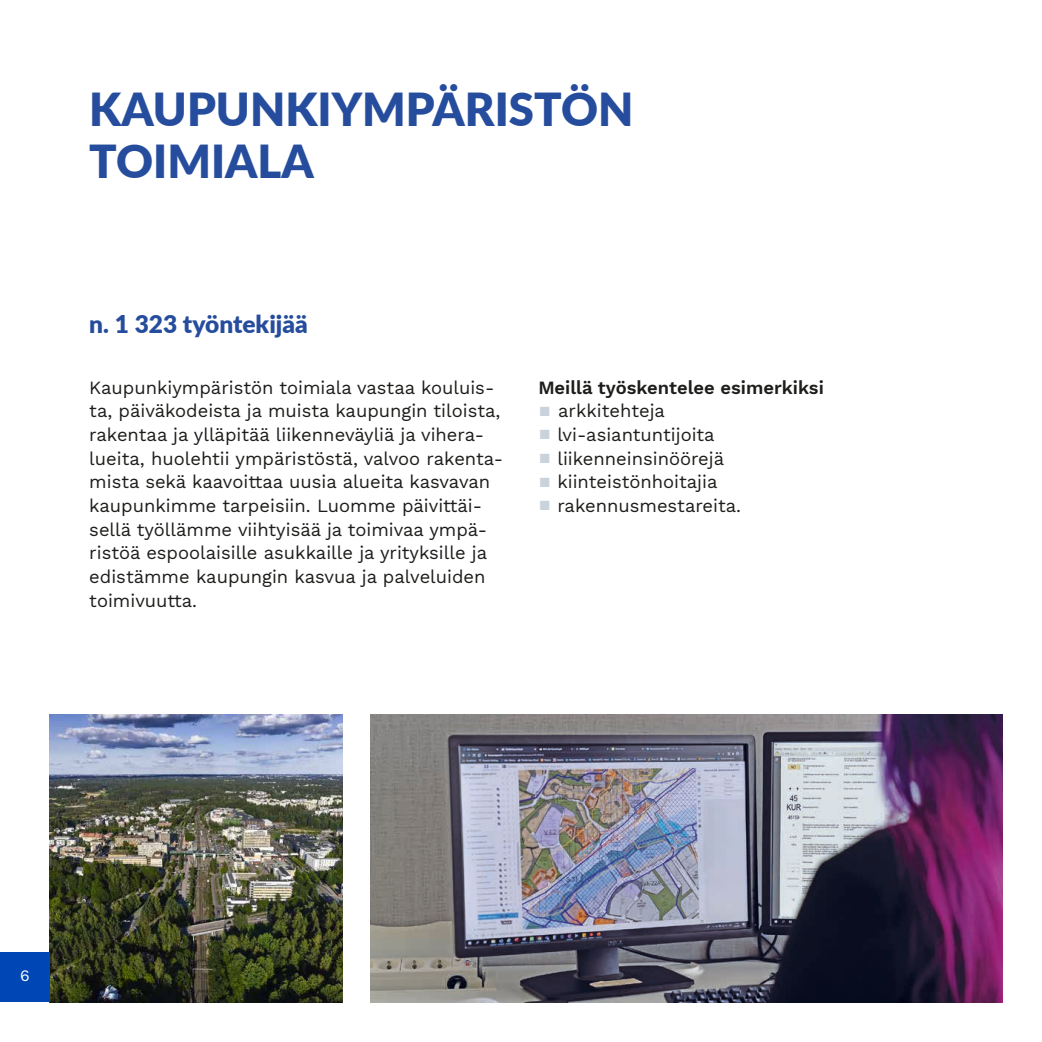
<style>
.page{position:relative;width:1042px;height:1042px;background:#fff}
.page>*{position:absolute;margin:0;border:0;box-sizing:border-box;transform-origin:0 0}
.t1{font:900 45.5px/52.5px "Lato";color:#264d9d}
.t2{font:900 24.5px "Lato";color:#264d9d}
.t3{font:18.38px/23.6px "Work Sans";color:#1d1d1b}
.t4{font:600 18.38px "Work Sans";color:#1d1d1b}
.t5{font:15.75px "Work Sans";color:#fff}
.s1{color:#cad3dc}
</style>
<div class="page">
<img style="left:50px;top:714px;width:292px;height:288px">
<img style="left:370px;top:714px;width:632px;height:288px">
<div style="left:0;top:952px;width:50px;height:50px;background:#0047b5"></div>
<h1 class="t1" style="left:89px;top:81px;width:546px">KAUPUNKIYMPÄRISTÖN<br>TOIMIALA</h1>
<h2 class="t2" style="left:89px;top:305px;width:220px">n. 1 323 työntekijää</h2>
<p class="t3" style="left:89px;top:375px;width:415px">Kaupunkiympäristön toimiala vastaa kouluis&shy;ta, päiväkodeista ja muista kaupungin tiloista, rakentaa ja ylläpitää liikenneväyliä ja vihera&shy;lueita, huolehtii ympäristöstä, valvoo rakenta&shy;mista sekä kaavoittaa uusia alueita kasvavan kaupunkimme tarpeisiin. Luomme päivittäi&shy;sellä työllämme viihtyisää ja toimivaa ympä&shy;ristöä espoolaisille asukkaille ja yrityksille ja edistämme kaupungin kasvua ja palveluiden toimivuutta.</p>
<p class="t4" style="left:538px;top:374px;width:287px">Meillä työskentelee esimerkiksi</p>
<p class="t3" style="left:538px;top:399px;width:128px"><span class="s1">▪</span> arkkitehteja</p>
<p class="t3" style="left:538px;top:422px;width:178px"><span class="s1">▪</span> lvi-asiantuntijoita</p>
<p class="t3" style="left:538px;top:446px;width:187px"><span class="s1">▪</span> liikenneinsinöörejä</p>
<p class="t3" style="left:538px;top:469px;width:180px"><span class="s1">▪</span> kiinteistönhoitajia</p>
<p class="t3" style="left:538px;top:493px;width:204px"><span class="s1">▪</span> rakennusmestareita.</p>
<p class="t5" style="left:20px;top:963px;width:11px">6</p>
</div>
